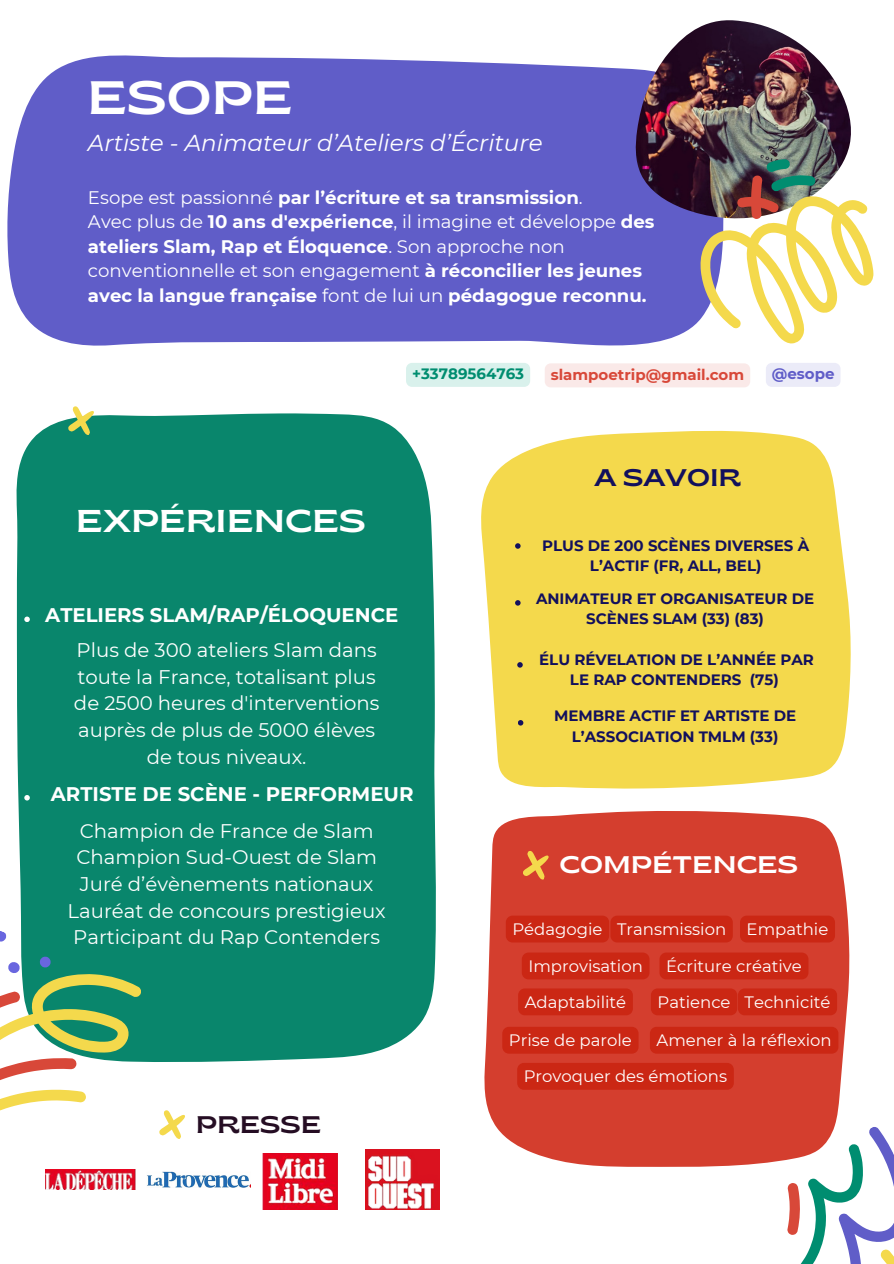
<style>
.page{position:relative;width:894px;height:1264px;background:#fff}
.page>*{position:absolute;margin:0;border:0;box-sizing:border-box;transform-origin:0 0}
.t1{font:semi-expanded 46.8px "Brice";color:#fff}
.t2{font:semi-expanded 31.5px "Brice";color:#fff}
.t3{font:semi-expanded 24px "Brice";color:#fff}
.t4{font:semi-expanded 24px "Brice";color:#12105d}
.t5{font:semi-expanded 24px "Brice";color:#250d23}
.t6{font:italic 22.95px "Montserrat";color:#fff}
.t7{font:19.65px/26.5px "Montserrat";color:#fff;text-align:center}
.t8{font:700 19.65px "Montserrat";color:#fff}
.t9{font:700 18.15px/24.5px "Montserrat";color:#fff}
.t10{font:16.5px "Montserrat";color:#fff}
.t11{font:700 15px/20.2px "Montserrat";color:#12105d;text-align:center}
.t12{font:700 15px "Montserrat";color:#d84839}
.t13{font:700 15px "Montserrat";color:#008d70}
.t14{font:700 15px "Montserrat";color:#605dc8}
.s1{font-weight:400}
</style>
<div class="page">
<div style="left:7px;top:55px;width:668px;height:291px;background:#605dc8"></div>
<img style="left:635px;top:20px;width:215px;height:198px">
<svg style="left:675px;top:144px;width:199px;height:233px"></svg>
<img style="left:734px;top:152px;width:83px;height:75px">
<div style="left:16px;top:413px;width:420px;height:649px;background:#09866c"></div>
<svg style="left:0;top:929px;width:148px;height:182px"></svg>
<svg style="left:66px;top:406px;width:30px;height:31px"></svg>
<svg style="left:481px;top:430px;width:370px;height:359px;background:#f4dc5a"></svg>
<svg style="left:484px;top:811px;width:366px;height:356px;background:#d74d3f"></svg>
<svg style="left:721px;top:1123px;width:172px;height:140px"></svg>
<svg style="left:24px;top:616px;width:6px;height:6px"></svg>
<svg style="left:24px;top:795px;width:6px;height:5px"></svg>
<svg style="left:515px;top:543px;width:5px;height:5px"></svg>
<svg style="left:520px;top:849px;width:30px;height:33px"></svg>
<svg style="left:159px;top:1110px;width:26px;height:29px"></svg>
<svg style="left:515px;top:600px;width:5px;height:5px"></svg>
<svg style="left:517px;top:662px;width:5px;height:5px"></svg>
<svg style="left:517px;top:720px;width:6px;height:5px"></svg>
<img style="left:45px;top:1169px;width:90px;height:20px">
<img style="left:147px;top:1171px;width:104px;height:16px">
<img style="left:365px;top:1149px;width:75px;height:60px">
<img style="left:263px;top:1153px;width:74px;height:56px">
<div style="left:406px;top:363px;width:124px;height:24px;background:#d9f1ec"></div>
<div style="left:545px;top:363px;width:205px;height:24px;background:#fae9e8"></div>
<div style="left:765px;top:363px;width:75px;height:24px;background:#ebebf8"></div>
<div style="left:521px;top:952px;width:128px;height:27px;background:#cb2714"></div>
<div style="left:518px;top:988px;width:114px;height:27px;background:#cb2714"></div>
<div style="left:502px;top:1026px;width:136px;height:27px;background:#cb2714"></div>
<div style="left:659px;top:952px;width:149px;height:27px;background:#cb2714"></div>
<div style="left:650px;top:988px;width:186px;height:27px;background:#cb2714"></div>
<div style="left:505px;top:915px;width:227px;height:27px;background:#cb2714"></div>
<div style="left:739px;top:915px;width:95px;height:27px;background:#cb2714"></div>
<div style="left:517px;top:1062px;width:216px;height:27px;background:#cb2714"></div>
<div style="left:649px;top:1026px;width:189px;height:27px;background:#cb2714"></div>
<p class="t1" style="left:87px;top:79px;width:207px">ESOPE</p>
<p class="t6" style="left:88px;top:129px;width:456px">Artiste - Animateur d’Ateliers d’Écriture</p>
<p class="t9" style="left:88px;top:185px;width:568px"><span class="s1">Esope est passionné</span> par l’écriture et sa transmission<span class="s1">.<br>Avec plus de</span> 10 ans d'expérience<span class="s1">, il imagine et développe</span> des ateliers Slam, Rap et Éloquence<span class="s1">. Son approche non conventionnelle et son engagement</span> à réconcilier les jeunes avec la langue française <span class="s1">font de lui un</span> pédagogue reconnu.</p>
<h3 class="t13" style="left:412px;top:365px;width:114px">+33789564763</h3>
<p class="t12" style="left:550px;top:365px;width:195px">slampoetrip@gmail.com</p>
<p class="t14" style="left:771px;top:365px;width:64px">@esope</p>
<h6 class="t2" style="left:76px;top:508px;width:291px">EXPÉRIENCES</h6>
<p class="t8" style="left:45px;top:603px;width:354px">ATELIERS SLAM/RAP/ÉLOQUENCE</p>
<p class="t7" style="left:74px;top:637px;width:307px">Plus de 300 ateliers Slam dans toute la France, totalisant plus de 2500 heures d'interventions auprès de plus de 5000 élèves de tous niveaux.</p>
<p class="t8" style="left:51px;top:781px;width:364px">ARTISTE DE SCÈNE - PERFORMEUR</p>
<p class="t7" style="left:68px;top:817px;width:319px">Champion de France de Slam<br>Champion Sud-Ouest de Slam<br>Juré d’évènements nationaux<br>Lauréat de concours prestigieux<br>Participant du Rap Contenders</p>
<p class="t5" style="left:196px;top:1114px;width:127px">PRESSE</p>
<h6 class="t4" style="left:594px;top:468px;width:148px">A SAVOIR</h6>
<p class="t11" style="left:542px;top:535px;width:268px">PLUS DE 200 SCÈNES DIVERSES À<br>L’ACTIF (FR, ALL, BEL)</p>
<p class="t11" style="left:536px;top:588px;width:279px">ANIMATEUR ET ORGANISATEUR DE<br>SCÈNES SLAM (33) (83)</p>
<p class="t11" style="left:539px;top:649px;width:276px">ÉLU RÉVELATION DE L’ANNÉE PAR<br>LE RAP CONTENDERS (75)</p>
<p class="t11" style="left:554px;top:706px;width:243px">MEMBRE ACTIF ET ARTISTE DE<br>L’ASSOCIATION TMLM (33)</p>
<p class="t3" style="left:559px;top:855px;width:240px">COMPÉTENCES</p>
<p class="t10" style="left:512px;top:918px;width:92px">Pédagogie</p>
<p class="t10" style="left:528px;top:955px;width:116px">Improvisation</p>
<h2 class="t10" style="left:524px;top:991px;width:103px">Adaptabilité</h2>
<h5 class="t10" style="left:508px;top:1029px;width:124px">Prise de parole</h5>
<h3 class="t10" style="left:617px;top:918px;width:111px">Transmission</h3>
<p class="t10" style="left:746px;top:918px;width:83px">Empathie</p>
<p class="t10" style="left:666px;top:955px;width:137px">Écriture créative</p>
<p class="t10" style="left:657px;top:991px;width:75px">Patience</p>
<h5 class="t10" style="left:744px;top:991px;width:87px">Technicité</h5>
<p class="t10" style="left:656px;top:1029px;width:177px">Amener à la réflexion</p>
<p class="t10" style="left:523px;top:1065px;width:205px">Provoquer des émotions</p>
</div>
